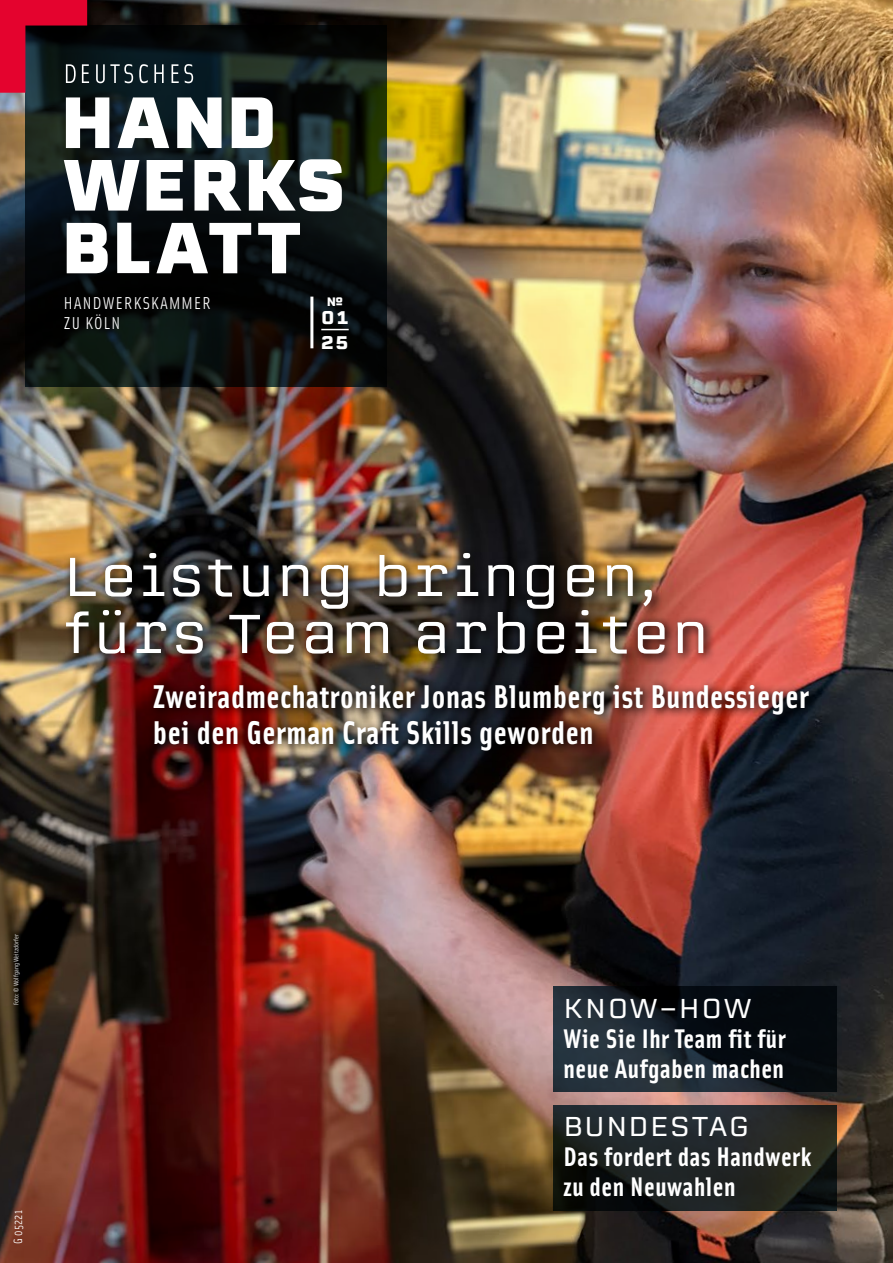
<style>
.page{position:relative;width:893px;height:1263px;background:#fff}
.page>*{position:absolute;margin:0;border:0;box-sizing:border-box;transform-origin:0 0}
.t1{font:54px/57px "Erbaum";letter-spacing:.04em;color:#fff}
.t2{font:700 33px/36px "Solex OT";letter-spacing:.02em;color:#fff}
.t3{font:700 27px/30px "Solex OT";letter-spacing:.02em;color:#fff}
.t4{font:27px "Erbaum";letter-spacing:.05em;color:#fff}
.t5{font:700 18px/24.6px "Erbaum";color:#fff}
.t6{font:17.25px/19.8px "Solex OT";letter-spacing:.07em;color:#fff}
.t7{font:12px "Solex OT";letter-spacing:.025em;color:#fff}
.t8{font:700 12px "Erbaum";color:#fff}
.t9{font:6.75px "Solex OT";letter-spacing:.01em;color:#fff}
</style>
<div class="page">
<img style="left:0;top:0;width:893px;height:1263px">
<svg style="left:553px;top:986px;width:284px;height:105px;background:#131b23"></svg>
<svg style="left:553px;top:1105px;width:284px;height:106px;background:#1d2221"></svg>
<img style="left:148px;top:678px;width:673px;height:84px">
<img style="left:59px;top:547px;width:656px;height:118px">
<svg style="left:26px;top:26px;width:361px;height:361px;background:#0c120f"></svg>
<hr style="left:310px;top:297px;width:3px;height:51px;background:#fff">
<svg style="left:64px;top:160px;width:119px;height:51px"></svg>
<svg style="left:0;top:0;width:273px;height:148px"></svg>
<svg style="left:194px;top:160px;width:47px;height:51px"></svg>
<svg style="left:249px;top:159px;width:93px;height:52px"></svg>
<svg style="left:67px;top:223px;width:41px;height:50px"></svg>
<svg style="left:117px;top:223px;width:32px;height:50px"></svg>
<svg style="left:156px;top:223px;width:95px;height:50px"></svg>
<svg style="left:258px;top:223px;width:42px;height:50px"></svg>
<svg style="left:321px;top:329px;width:28px;height:1px"></svg>
<p class="t6" style="left:64px;top:292px;width:148px">HANDWERKSKAMMER<br>ZU KÖLN</p>
<p class="t8" style="left:327px;top:293px;width:18px">№</p>
<p class="t5" style="left:321px;top:305px;width:29px">01<br>25</p>
<h1 class="t1" style="left:64px;top:547px;width:646px">Leistung bringen, fürs Team arbeiten</h1>
<p class="t2" style="left:153px;top:677px;width:657px">Zweiradmechatroniker Jonas Blumberg ist Bundessieger bei den German Craft Skills geworden</p>
<p class="t9" style="left:12px;top:1005px;width:73px;rotate:-90deg">Foto: © Wolfgang Weitzdörfer</p>
<p class="t7" style="left:10px;top:1244px;width:36px;rotate:-90deg">G 05221</p>
<p class="t4" style="left:564px;top:989px;width:190px">KNOW-HOW</p>
<p class="t3" style="left:564px;top:1022px;width:224px">Wie Sie Ihr Team fit für neue Aufgaben machen</p>
<p class="t4" style="left:564px;top:1107px;width:187px">BUNDESTAG</p>
<p class="t3" style="left:564px;top:1140px;width:249px">Das fordert das Handwerk zu den Neuwahlen</p>
</div>
